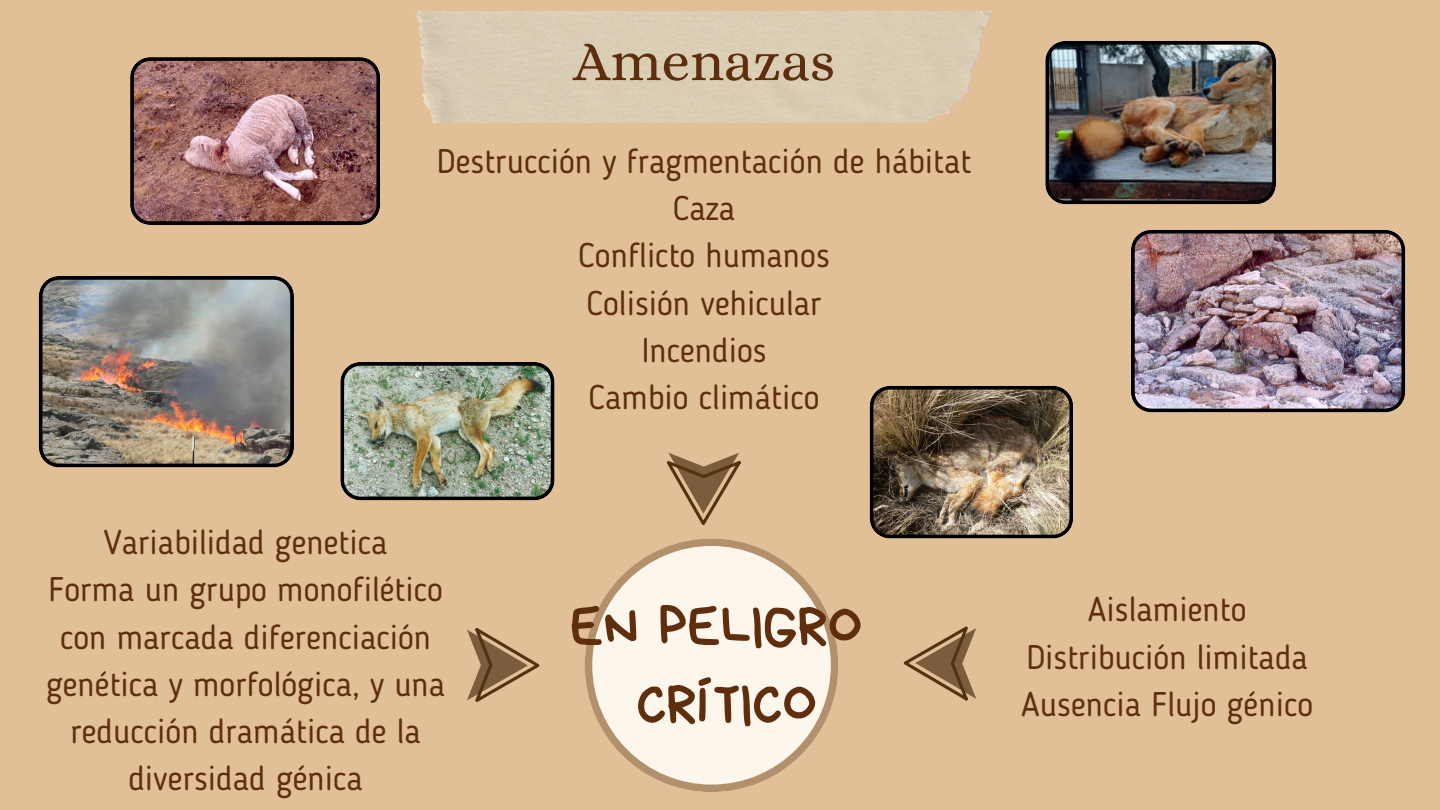
<style>
.page{position:relative;width:1440px;height:810px;background:#e1c098}
.page>*{position:absolute;margin:0;border:0;box-sizing:border-box;transform-origin:0 0}
.t1{font:57px "Alice";color:#5e2e0d}
.t2{font:56px/78px "Bryndan Write";color:#5e2e0d;text-align:center}
.t3{font:34px/47.2px "Blogger Sans";color:#5e2e0d;text-align:center}
</style>
<div class="page">
<img style="left:870px;top:386px;width:203px;height:152px">
<img style="left:340px;top:362px;width:215px;height:138px">
<img style="left:39px;top:276px;width:255px;height:191px">
<svg style="left:130px;top:57px;width:250px;height:168px"></svg>
<img style="left:1131px;top:230px;width:274px;height:182px">
<img style="left:1045px;top:41px;width:231px;height:163px">
<img style="left:415px;top:12px;width:577px;height:111px">
<svg style="left:467px;top:628px;width:73px;height:74px"></svg>
<svg style="left:667px;top:453px;width:74px;height:72px"></svg>
<svg style="left:904px;top:626px;width:72px;height:74px"></svg>
<svg style="left:585px;top:538px;width:253px;height:254px"></svg>
<p class="t1" style="left:573px;top:28px;width:263px">Amenazas</p>
<p class="t3" style="left:437px;top:140px;width:536px">Destrucción y fragmentación de hábitat</p>
<p class="t3" style="left:673px;top:188px;width:64px">Caza</p>
<p class="t3" style="left:579px;top:235px;width:253px">Conflicto humanos</p>
<p class="t3" style="left:587px;top:282px;width:236px">Colisión vehicular</p>
<p class="t3" style="left:642px;top:329px;width:126px">Incendios</p>
<p class="t3" style="left:589px;top:377px;width:232px">Cambio climático</p>
<p class="t3" style="left:104px;top:522px;width:285px">Variabilidad genetica</p>
<p class="t3" style="left:46px;top:569px;width:401px">Forma un grupo monofilético con marcada diferenciación genética y morfológica, y una reducción dramática de la diversidad génica</p>
<p class="t2" style="left:570px;top:587px;width:294px">EN PELIGRO<br>CRÍTICO</p>
<p class="t3" style="left:1088px;top:589px;width:160px">Aislamiento</p>
<p class="t3" style="left:1026px;top:636px;width:283px">Distribución limitada</p>
<h1 class="t3" style="left:1021px;top:684px;width:293px">Ausencia Flujo génico</h1>
</div>
